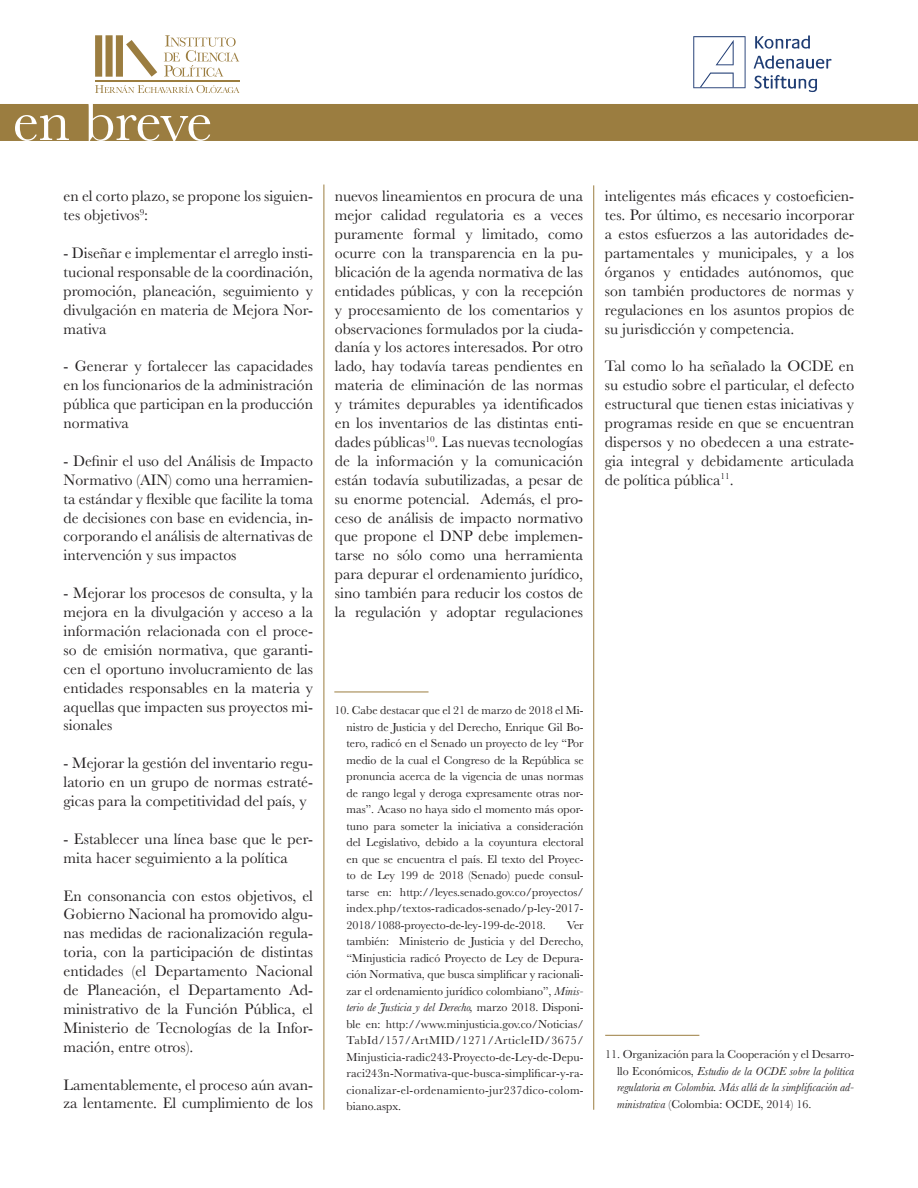
<style>
.page{position:relative;width:918px;height:1188px;background:#fff}
.page>*{position:absolute;margin:0;border:0;box-sizing:border-box;transform-origin:0 0}
.t1{font:60px "Baskerville";letter-spacing:-.02em;color:#fff}
.cuerpo1{font:15.75px/18.9px "Baskerville";color:#231f20;text-align:justify}
.t2{font:12px/16.5px "Baskerville";letter-spacing:.01em;color:#231f20;text-align:justify}
.t3{font:italic 12px/16.5px "Baskerville";color:#231f20;text-align:justify}
.s1{font-style:italic}
.s2{font-style:normal}
</style>
<div class="page">
<div style="left:0;top:104px;width:918px;height:37px;background:#9b7d40"></div>
<hr style="left:334px;top:692px;width:95px;height:1px;background:#9b7d40">
<hr style="left:324px;top:185px;width:1px;height:925px;background:#9b7d40">
<hr style="left:593px;top:185px;width:1px;height:925px;background:#9b7d40">
<hr style="left:605px;top:1035px;width:94px;height:1px;background:#9b7d40">
<svg style="left:693px;top:36px;width:53px;height:52px"></svg>
<svg style="left:755px;top:35px;width:55px;height:14px"></svg>
<svg style="left:754px;top:55px;width:77px;height:14px"></svg>
<svg style="left:754px;top:75px;width:63px;height:17px"></svg>
<div style="left:95px;top:35px;width:7px;height:42px;background:#9b7d40"></div>
<div style="left:106px;top:35px;width:7px;height:42px;background:#9b7d40"></div>
<div style="left:116px;top:35px;width:7px;height:42px;background:#9b7d40"></div>
<svg style="left:126px;top:40px;width:31px;height:37px"></svg>
<svg style="left:95px;top:85px;width:144px;height:8px"></svg>
<svg style="left:164px;top:35px;width:75px;height:42px"></svg>
<hr style="left:95px;top:80px;width:145px;height:2px;background:#9b7d40">
<p class="t1" style="left:13px;top:82px;width:201px">en breve</p>
<p class="cuerpo1" style="left:64px;top:187px;width:251px">en el corto plazo, se propone los siguien&shy;tes objetivos<sup>9</sup>:</p>
<p class="cuerpo1" style="left:64px;top:244px;width:251px">- Diseñar e implementar el arreglo insti&shy;tucional responsable de la coordinación, promoción, planeación, seguimiento y divulgación en materia de Mejora Nor&shy;mativa</p>
<p class="cuerpo1" style="left:64px;top:357px;width:251px">- Generar y fortalecer las capacidades en los funcionarios de la administración pública que participan en la producción normativa</p>
<p class="cuerpo1" style="left:64px;top:452px;width:251px">- Definir el uso del Análisis de Impacto Normativo (AIN) como una herramien&shy;ta estándar y flexible que facilite la toma de decisiones con base en evidencia, in&shy;corporando el análisis de alternativas de intervención y sus impactos</p>
<p class="cuerpo1" style="left:64px;top:584px;width:251px">- Mejorar los procesos de consulta, y la mejora en la divulgación y acceso a la información relacionada con el proce&shy;so de emisión normativa, que garanti&shy;cen el oportuno involucramiento de las entidades responsables en la materia y aquellas que impacten sus proyectos mi&shy;sionales</p>
<p class="cuerpo1" style="left:64px;top:754px;width:251px">- Mejorar la gestión del inventario regu&shy;latorio en un grupo de normas estraté&shy;gicas para la competitividad del país, y</p>
<p class="cuerpo1" style="left:64px;top:830px;width:251px">- Establecer una línea base que le per&shy;mita hacer seguimiento a la política</p>
<p class="cuerpo1" style="left:64px;top:886px;width:251px">En consonancia con estos objetivos, el Gobierno Nacional ha promovido algu&shy;nas medidas de racionalización regula&shy;toria, con la participación de distintas entidades (el Departamento Nacional de Planeación, el Departamento Ad&shy;ministrativo de la Función Pública, el Ministerio de Tecnologías de la Infor&shy;mación, entre otros).</p>
<p class="cuerpo1" style="left:64px;top:1075px;width:251px">Lamentablemente, el proceso aún avan&shy;za lentamente. El cumplimiento de los</p>
<p class="cuerpo1" style="left:335px;top:187px;width:250px">nuevos lineamientos en procura de una mejor calidad regulatoria es a veces puramente formal y limitado, como ocurre con la transparencia en la pu&shy;blicación de la agenda normativa de las entidades públicas, y con la recepción y procesamiento de los comentarios y observaciones formulados por la ciuda&shy;danía y los actores interesados. Por otro lado, hay todavía tareas pendientes en materia de eliminación de las normas y trámites depurables ya identificados en los inventarios de las distintas enti&shy;dades públicas<sup>10</sup>. Las nuevas tecnologías de la información y la comunicación están todavía subutilizadas, a pesar de su enorme potencial. Además, el pro&shy;ceso de análisis de impacto normativo que propone el DNP debe implemen&shy;tarse no sólo como una herramienta para depurar el ordenamiento jurídico, sino también para reducir los costos de la regulación y adoptar regulaciones</p>
<p class="cuerpo1" style="left:605px;top:187px;width:251px">inteligentes más eficaces y costoeficien&shy;tes. Por último, es necesario incorporar a estos esfuerzos a las autoridades de&shy;partamentales y municipales, y a los órganos y entidades autónomos, que son también productores de normas y regulaciones en los asuntos propios de su jurisdicción y competencia.</p>
<p class="cuerpo1" style="left:605px;top:357px;width:251px">Tal como lo ha señalado la OCDE en su estudio sobre el particular, el defecto estructural que tienen estas iniciativas y programas reside en que se encuentran dispersos y no obedecen a una estrate&shy;gia integral y debidamente articulada de política pública<sup>11</sup>.</p>
<p class="t2" style="left:346px;top:702px;width:239px;text-indent:-12px">10. Cabe destacar que el 21 de marzo de 2018 el Mi&shy;nistro de Justicia y del Derecho, Enrique Gil Bo&shy;tero, radicó en el Senado un proyecto de ley “Por medio de la cual el Congreso de la República se pronuncia acerca de la vigencia de unas normas de rango legal y deroga expresamente otras nor&shy;mas”. Acaso no haya sido el momento más opor&shy;tuno para someter la iniciativa a consideración del Legislativo, debido a la coyuntura electoral en que se encuentra el país. El texto del Proyec&shy;to de Ley 199 de 2018 (Senado) puede consul&shy;tarse en: http://leyes.senado.gov.co/proyectos/ index.php/textos-radicados-senado/p-ley-2017- 2018/1088-proyecto-de-ley-199-de-2018.</p>
<p class="t2" style="left:346px;top:917px;width:239px;text-indent:220px">Ver también: Ministerio de Justicia y del Derecho, “Minjusticia radicó Proyecto de Ley de Depura&shy;ción Normativa, que busca simplificar y racionali&shy;zar el ordenamiento jurídico colombiano”, <span class="s1">Minis&shy;terio de Justicia y del Derecho,</span> marzo 2018. Disponi&shy;ble en: http://www.minjusticia.gov.co/Noticias/ TabId/157/ArtMID/1271/ArticleID/3675/ Minjusticia-radic243-Proyecto-de-Ley-de-Depu&shy;raci243n-Normativa-que-busca-simplificar-y-ra&shy;cionalizar-el-ordenamiento-jur237dico-colom&shy;biano.aspx.</p>
<p class="t3" style="left:617px;top:1046px;width:239px;text-indent:-12px"><span class="s2">11. Organización para la Cooperación y el Desarro&shy;llo Económicos,</span> Estudio de la OCDE sobre la política regulatoria en Colombia. Más allá de la simplificación ad&shy;ministrativa <span class="s2">(Colombia: OCDE, 2014) 16.</span></p>
</div>
